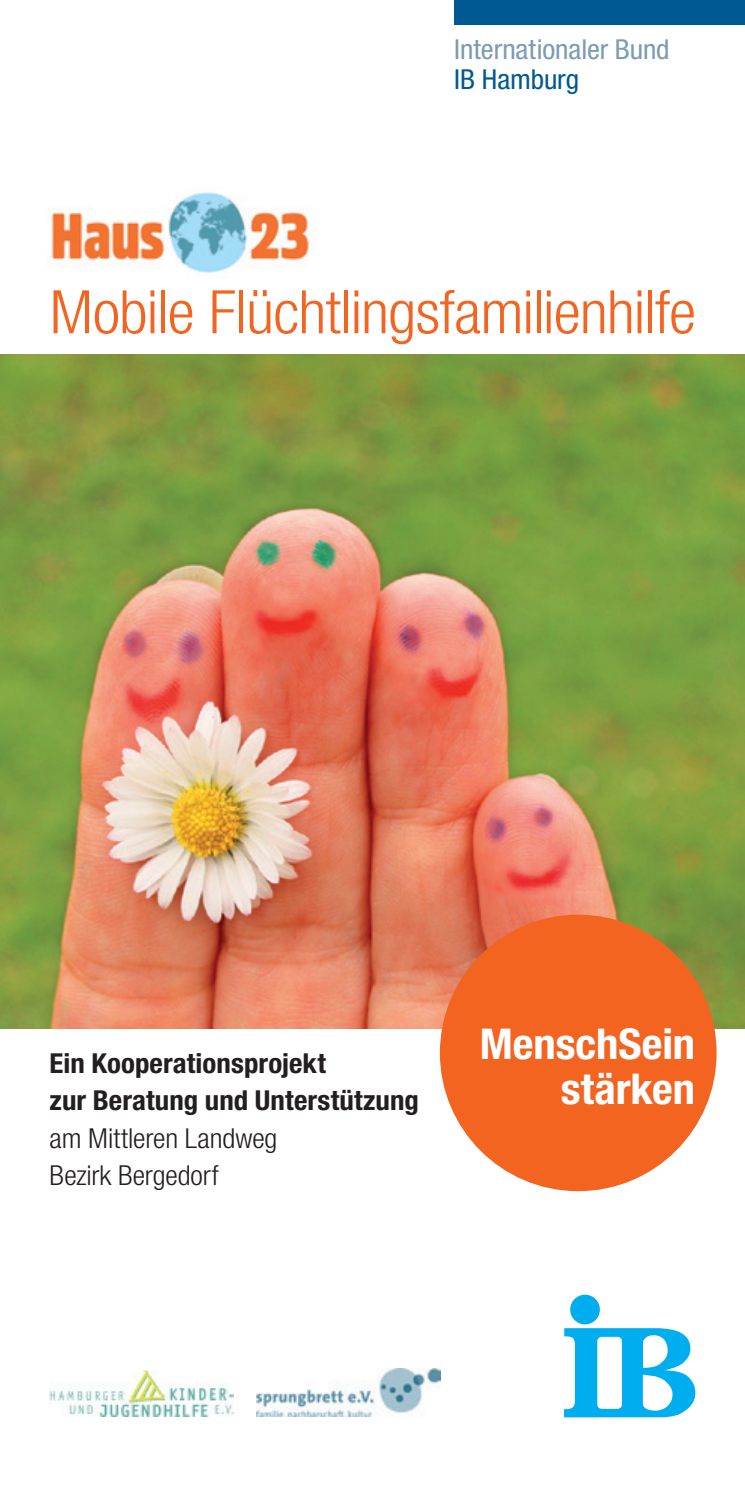
<style>
.page{position:relative;width:745px;height:1489px;background:#fff}
.page>*{position:absolute;margin:0;border:0;box-sizing:border-box;transform-origin:0 0}
._16_titel_kleiner{font:300 condensed 60px "Helvetica Neue LT Std";letter-spacing:-.015em;color:#f36421;scale:1.05 1}
._16_Zwischenüberschr{font:700 condensed 42.5px "Helvetica Neue LT Pro";color:#fff;scale:1.05 1}
._16_titel-subline{font:700 condensed 27.5px/37.5px "Helvetica Neue LT Pro";letter-spacing:.005em;color:#231f20;scale:1.05 1}
.t1{font:condensed 27.5px "Helvetica Neue LT Pro";color:#7c9cb1;scale:1.05 1}
.t2{font:condensed 27.5px "Helvetica Neue LT Pro";letter-spacing:-.005em;color:#005992;scale:1.05 1}
.s1{font-family:"Helvetica Neue LT Std";font-weight:300}
</style>
<div class="page">
<svg style="left:564px;top:1328px;width:130px;height:89px"></svg>
<div style="left:569px;top:1294px;width:30px;height:30px;background:#00aeef;border-radius:50%"></div>
<div style="left:454px;top:0;width:290px;height:25px;background:#005992"></div>
<img style="left:0;top:354px;width:744px;height:674px">
<div style="left:439px;top:914px;width:277px;height:277px;background:#f36421;border-radius:50%"></div>
<img style="left:51px;top:192px;width:258px;height:82px">
<img style="left:50px;top:1370px;width:183px;height:45px">
<img style="left:256px;top:1368px;width:184px;height:47px">
<p class="t1" style="left:454px;top:33px;width:207px">Internationaler Bund</p>
<p class="t2" style="left:454px;top:63px;width:121px">IB Hamburg</p>
<p class="_16_titel_kleiner" style="left:50px;top:277px;width:616px">Mobile Flüchtlingsfamilienhilfe</p>
<p class="_16_titel-subline" style="left:50px;top:1044px;width:353px">Ein Kooperationsprojekt<br>zur Beratung und Unterstützung <span class="s1">am Mittleren Landweg<br>Bezirk Bergedorf</span></p>
<p class="_16_Zwischenüberschr" style="left:479px;top:1018px;width:206px">MenschSein</p>
<p class="_16_Zwischenüberschr" style="left:560px;top:1063px;width:129px">stärken</p>
</div>
